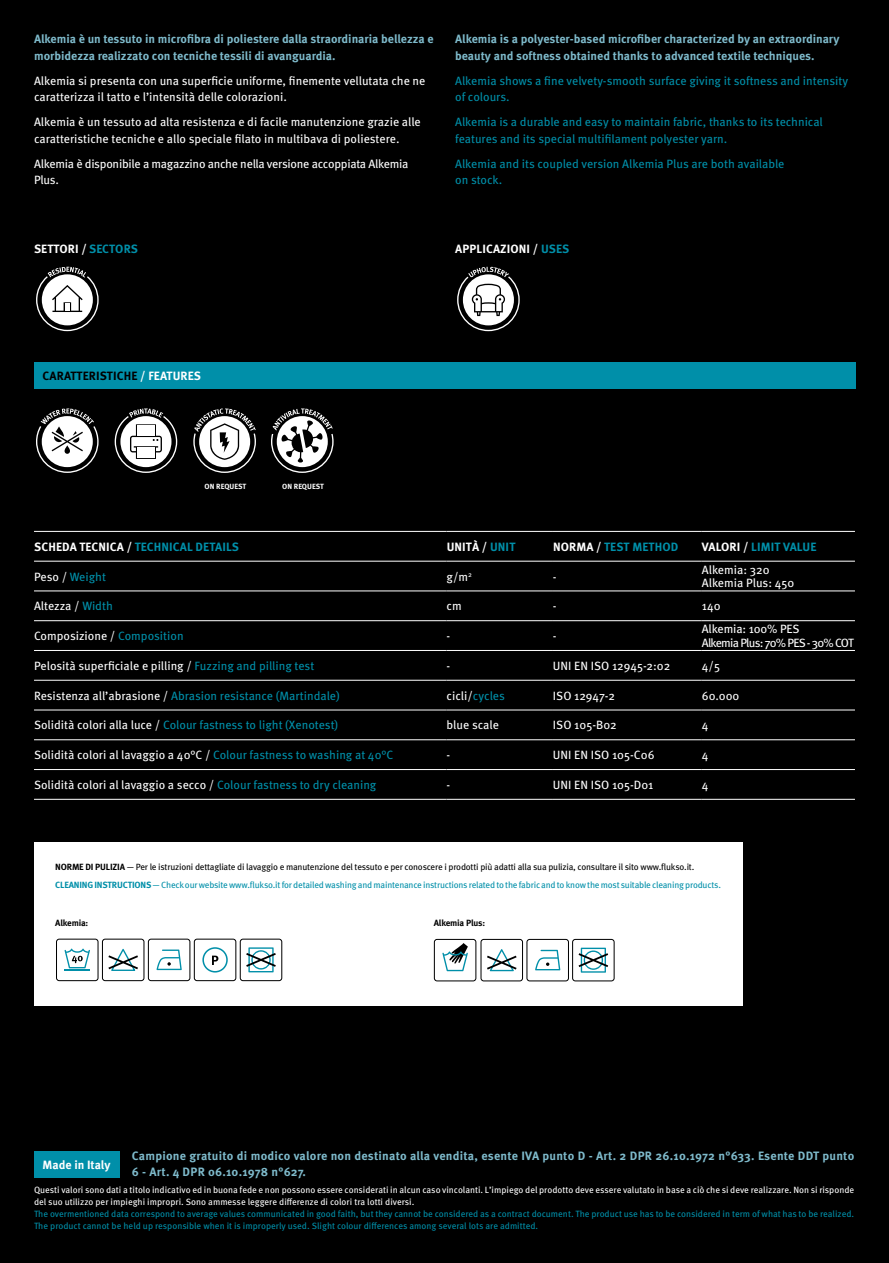
<style>
.page{position:relative;width:889px;height:1263px;background:#000}
.page>*{position:absolute;margin:0;border:0;box-sizing:border-box;transform-origin:0 0}
.t1{font:700 12.15px/16.6px "Meta Pro";letter-spacing:.02em;color:#7ebacb}
.t2{font:12px/16.5px "Meta Pro";letter-spacing:-.005em;color:#fff}
.t3{font:12px/16.5px "Meta Pro";color:#008fa9}
.t4{font:700 12px/16.5px "Meta Pro";color:#7ebacb}
.t5{font:700 12px "Meta Pro";letter-spacing:.01em;color:#008fa9}
.t6{font:700 12px "Meta Pro";letter-spacing:.01em;color:#fff}
.t7{font:12px/13.5px "Meta Pro";letter-spacing:-.06em;color:#fff}
.t8{font:700 12px "Meta Pro";letter-spacing:.01em;color:#000}
.t9{font:9.15px/12.1px "Meta Pro";color:#008fa9}
.t10{font:9.15px/12.1px "Meta Pro";color:#fff}
.t11{font:9px/17.5px "Meta Pro";letter-spacing:-.02em;color:#000}
.t12{font:700 9px "Meta Pro";letter-spacing:-.02em;color:#000}
.t13{font:700 7.5px "Meta Pro";color:#fff}
.s1{color:#008fa9}
.s2{color:#fff}
.s3{font-weight:700}
.s4{font-weight:700;color:#008fa9}
</style>
<div class="page">
<hr style="left:34px;top:531px;width:412px;height:1px;background:#fff">
<hr style="left:446px;top:531px;width:107px;height:1px;background:#fff">
<hr style="left:553px;top:531px;width:149px;height:1px;background:#fff">
<hr style="left:702px;top:531px;width:153px;height:1px;background:#fff">
<hr style="left:34px;top:561px;width:412px;height:1px;background:#fff">
<hr style="left:446px;top:561px;width:107px;height:1px;background:#fff">
<hr style="left:553px;top:561px;width:149px;height:1px;background:#fff">
<hr style="left:702px;top:561px;width:153px;height:1px;background:#fff">
<hr style="left:34px;top:591px;width:412px;height:1px;background:#fff">
<hr style="left:34px;top:620px;width:412px;height:1px;background:#fff">
<hr style="left:34px;top:650px;width:412px;height:1px;background:#fff">
<hr style="left:34px;top:680px;width:412px;height:1px;background:#fff">
<hr style="left:446px;top:591px;width:107px;height:1px;background:#fff">
<hr style="left:553px;top:591px;width:149px;height:1px;background:#fff">
<hr style="left:446px;top:620px;width:107px;height:1px;background:#fff">
<hr style="left:553px;top:620px;width:149px;height:1px;background:#fff">
<hr style="left:446px;top:650px;width:107px;height:1px;background:#fff">
<hr style="left:553px;top:650px;width:149px;height:1px;background:#fff">
<hr style="left:446px;top:680px;width:107px;height:1px;background:#fff">
<hr style="left:553px;top:680px;width:149px;height:1px;background:#fff">
<hr style="left:702px;top:591px;width:153px;height:1px;background:#fff">
<hr style="left:702px;top:620px;width:153px;height:1px;background:#fff">
<hr style="left:702px;top:650px;width:153px;height:1px;background:#fff">
<hr style="left:702px;top:680px;width:153px;height:1px;background:#fff">
<hr style="left:34px;top:710px;width:412px;height:1px;background:#fff">
<hr style="left:34px;top:739px;width:412px;height:1px;background:#fff">
<hr style="left:34px;top:769px;width:412px;height:1px;background:#fff">
<hr style="left:34px;top:799px;width:412px;height:1px;background:#fff">
<hr style="left:446px;top:710px;width:107px;height:1px;background:#fff">
<hr style="left:553px;top:710px;width:149px;height:1px;background:#fff">
<hr style="left:446px;top:739px;width:107px;height:1px;background:#fff">
<hr style="left:553px;top:739px;width:149px;height:1px;background:#fff">
<hr style="left:446px;top:769px;width:107px;height:1px;background:#fff">
<hr style="left:553px;top:769px;width:149px;height:1px;background:#fff">
<hr style="left:446px;top:799px;width:107px;height:1px;background:#fff">
<hr style="left:553px;top:799px;width:149px;height:1px;background:#fff">
<hr style="left:702px;top:710px;width:153px;height:1px;background:#fff">
<hr style="left:702px;top:739px;width:153px;height:1px;background:#fff">
<hr style="left:702px;top:769px;width:153px;height:1px;background:#fff">
<hr style="left:702px;top:799px;width:153px;height:1px;background:#fff">
<div style="left:34px;top:842px;width:708px;height:163px;background:#fff"></div>
<div style="left:34px;top:362px;width:821px;height:27px;background:#008fa9"></div>
<div style="left:34px;top:1151px;width:85px;height:26px;background:#008fa9"></div>
<svg style="left:457px;top:267px;width:63px;height:65px"></svg>
<svg style="left:36px;top:408px;width:63px;height:65px"></svg>
<svg style="left:271px;top:408px;width:63px;height:65px"></svg>
<svg style="left:114px;top:408px;width:64px;height:65px"></svg>
<svg style="left:193px;top:408px;width:63px;height:65px"></svg>
<svg style="left:36px;top:267px;width:63px;height:65px"></svg>
<svg style="left:56px;top:939px;width:226px;height:42px"></svg>
<svg style="left:434px;top:939px;width:180px;height:42px"></svg>
<p class="t4" style="left:34px;top:31px;width:401px">Alkemia è un tessuto in microfibra di poliestere dalla straordinaria bellezza e morbidezza realizzato con tecniche tessili di avanguardia.</p>
<p class="t2" style="left:34px;top:73px;width:393px">Alkemia si presenta con una superficie uniforme, finemente vellutata che ne caratterizza il tatto e l’intensità delle colorazioni.</p>
<p class="t2" style="left:34px;top:114px;width:388px">Alkemia è un tessuto ad alta resistenza e di facile manutenzione grazie alle caratteristiche tecniche e allo speciale filato in multibava di poliestere.</p>
<p class="t2" style="left:34px;top:156px;width:376px">Alkemia è disponibile a magazzino anche nella versione accoppiata Alkemia<br>Plus.</p>
<p class="t4" style="left:455px;top:31px;width:386px">Alkemia is a polyester-based microfiber characterized by an extraordinary beauty and softness obtained thanks to advanced textile techniques.</p>
<p class="t3" style="left:455px;top:73px;width:394px">Alkemia shows a fine velvety-smooth surface giving it softness and intensity of colours.</p>
<p class="t3" style="left:455px;top:114px;width:369px">Alkemia is a durable and easy to maintain fabric, thanks to its technical features and its special multifilament polyester yarn.</p>
<p class="t3" style="left:455px;top:156px;width:331px">Alkemia and its coupled version Alkemia Plus are both available on stock.</p>
<p class="t6" style="left:34px;top:241px;width:105px">SETTORI / <span class="s1">SECTORS</span></p>
<p class="t6" style="left:455px;top:241px;width:116px">APPLICAZIONI / <span class="s1">USES</span></p>
<p class="t8" style="left:43px;top:368px;width:160px">CARATTERISTICHE <span class="s2">/ FEATURES</span></p>
<p class="t13" style="left:205px;top:481px;width:43px">ON REQUEST</p>
<p class="t13" style="left:282px;top:481px;width:43px">ON REQUEST</p>
<p class="t5" style="left:34px;top:539px;width:206px"><span class="s2">SCHEDA TECNICA /</span> TECHNICAL DETAILS</p>
<p class="t6" style="left:447px;top:539px;width:70px">UNITÀ / <span class="s1">UNIT</span></p>
<p class="t5" style="left:553px;top:539px;width:127px"><span class="s2">NORMA /</span> TEST METHOD</p>
<p class="t5" style="left:702px;top:539px;width:116px"><span class="s2">VALORI /</span> LIMIT VALUE</p>
<p class="t3" style="left:34px;top:568px;width:74px"><span class="s2">Peso /</span> Weight</p>
<p class="t2" style="left:446px;top:568px;width:27px">g/m<sup>2</sup></p>
<p class="t2" style="left:553px;top:568px;width:5px">-</p>
<p class="t2" style="left:702px;top:563px;width:94px;line-height:13.5px">Alkemia: 320<br>Alkemia Plus: 450</p>
<p class="t2" style="left:34px;top:598px;width:80px">Altezza / <span class="s1">Width</span></p>
<p class="t2" style="left:446px;top:598px;width:17px">cm</p>
<p class="t2" style="left:553px;top:598px;width:5px">-</p>
<p class="t2" style="left:702px;top:598px;width:20px">140</p>
<p class="t2" style="left:34px;top:628px;width:151px">Composizione / <span class="s1">Composition</span></p>
<p class="t2" style="left:446px;top:628px;width:5px">-</p>
<p class="t2" style="left:553px;top:628px;width:5px">-</p>
<p class="t7" style="left:702px;top:623px;width:153px">Alkemia: 100% PES<br>Alkemia Plus: 70% PES - 30% COT</p>
<p class="t2" style="left:34px;top:658px;width:282px">Pelosità superficiale e pilling / <span class="s1">Fuzzing and pilling test</span></p>
<p class="t2" style="left:446px;top:658px;width:5px">-</p>
<p class="t2" style="left:553px;top:658px;width:119px">UNI EN ISO 12945-2:02</p>
<p class="t2" style="left:702px;top:658px;width:20px">4/5</p>
<p class="t3" style="left:34px;top:688px;width:307px"><span class="s2">Resistenza all’abrasione /</span> Abrasion resistance (Martindale)</p>
<p class="t2" style="left:446px;top:688px;width:60px">cicli/<span class="s1">cycles</span></p>
<p class="t2" style="left:553px;top:688px;width:64px">ISO 12947-2</p>
<p class="t2" style="left:702px;top:688px;width:39px">60.000</p>
<p class="t3" style="left:34px;top:717px;width:306px"><span class="s2">Solidità colori alla luce /</span> Colour fastness to light (Xenotest)</p>
<p class="t2" style="left:446px;top:717px;width:54px">blue scale</p>
<p class="t2" style="left:553px;top:717px;width:65px">ISO 105-B02</p>
<p class="t2" style="left:702px;top:717px;width:8px">4</p>
<p class="t2" style="left:34px;top:747px;width:361px">Solidità colori al lavaggio a 40°C / <span class="s1">Colour fastness to washing at 40°C</span></p>
<p class="t2" style="left:446px;top:747px;width:5px">-</p>
<p class="t2" style="left:553px;top:747px;width:103px">UNI EN ISO 105-C06</p>
<p class="t2" style="left:702px;top:747px;width:8px">4</p>
<p class="t2" style="left:34px;top:777px;width:344px">Solidità colori al lavaggio a secco / <span class="s1">Colour fastness to dry cleaning</span></p>
<p class="t2" style="left:446px;top:777px;width:5px">-</p>
<p class="t2" style="left:553px;top:777px;width:102px">UNI EN ISO 105-D01</p>
<p class="t2" style="left:702px;top:777px;width:8px">4</p>
<p class="t11" style="left:55px;top:858px;width:667px"><span class="s3">NORME DI PULIZIA</span> — Per le istruzioni dettagliate di lavaggio e manutenzione del tessuto e per conoscere i prodotti più adatti alla sua pulizia, consultare il sito www.flukso.it.<br><span class="s4">CLEANING INSTRUCTIONS</span> <span class="s1">— Check our website www.flukso.it for detailed washing and maintenance instructions related to the fabric and to know the most suitable cleaning products.</span></p>
<p class="t12" style="left:55px;top:917px;width:35px">Alkemia:</p>
<p class="t12" style="left:434px;top:917px;width:53px">Alkemia Plus:</p>
<p class="t1" style="left:132px;top:1147px;width:724px">Campione gratuito di modico valore non destinato alla vendita, esente IVA punto D - Art. 2 DPR 26.10.1972 n°633. Esente DDT punto<br>6 - Art. 4 DPR 06.10.1978 n°627.</p>
<p class="t10" style="left:34px;top:1183px;width:821px">Questi valori sono dati a titolo indicativo ed in buona fede e non possono essere considerati in alcun caso vincolanti. L’impiego del prodotto deve essere valutato in base a ciò che si deve realizzare. Non si risponde del suo utilizzo per impieghi impropri. Sono ammesse leggere differenze di colori tra lotti diversi.</p>
<p class="t9" style="left:34px;top:1208px;width:821px">The overmentioned data correspond to average values communicated in good faith, but they cannot be considered as a contract document. The product use has to be considered in term of what has to be realized.<br>The product cannot be held up responsible when it is improperly used. Slight colour differences among several lots are admitted.</p>
<p class="t6" style="left:43px;top:1157px;width:69px">Made in Italy</p>
</div>
